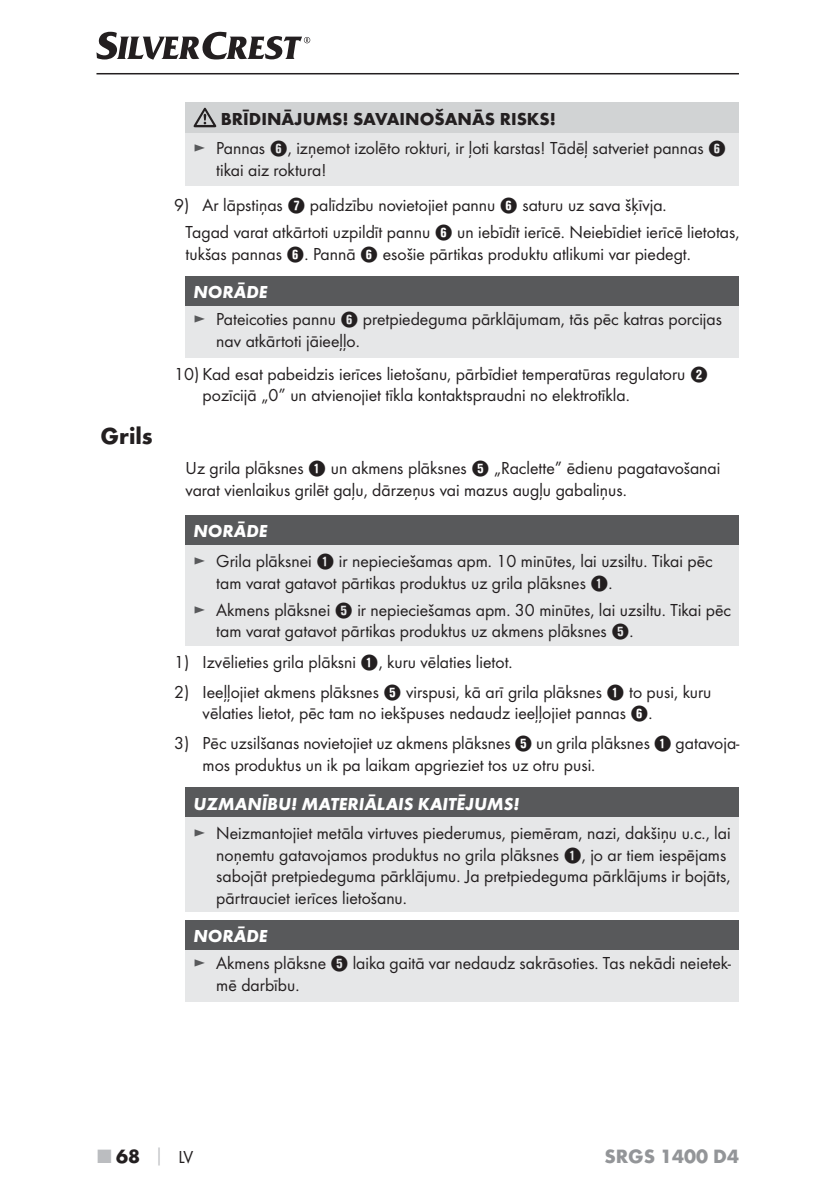
<style>
.page{position:relative;width:840px;height:1191px;background:#fff}
.page>*{position:absolute;margin:0;border:0;box-sizing:border-box;transform-origin:0 0}
.t1{font:700 24px "Futura";color:#231f20}
.t2{font:700 20px "Futura";color:#939598}
.t3{font:700 20px "Futura";color:#231f20}
.t4{font:18px/21.6px "Futura Boo";color:#231f20}
.t5{font:italic 700 18px "Futura";color:#fff}
.t6{font:700 18px "Futura";color:#231f20}
.s1{color:#58595b}
.s2{font-family:"Hako PI Nummern"}
.s3{color:#bbbdc0}
.s4{font-size:18px;color:#bbbdc0}
.s5{font-family:"Futura Boo";font-weight:400;font-size:18px}
</style>
<div class="page">
<hr style="left:96px;top:73px;width:642px;height:1px;background:#231f20">
<svg style="left:96px;top:32px;width:214px;height:28px"></svg>
<div style="left:185px;top:102px;width:553px;height:31px;background:#d1d3d4"></div>
<div style="left:185px;top:133px;width:553px;height:53px;background:#e6e7e8"></div>
<svg style="left:193px;top:108px;width:23px;height:19px"></svg>
<div style="left:185px;top:276px;width:553px;height:30px;background:#58595b"></div>
<div style="left:185px;top:306px;width:553px;height:51px;background:#e6e7e8"></div>
<div style="left:185px;top:515px;width:553px;height:30px;background:#58595b"></div>
<div style="left:185px;top:545px;width:553px;height:100px;background:#e6e7e8"></div>
<div style="left:185px;top:787px;width:553px;height:30px;background:#58595b"></div>
<div style="left:185px;top:817px;width:553px;height:95px;background:#e6e7e8"></div>
<div style="left:185px;top:920px;width:553px;height:30px;background:#58595b"></div>
<div style="left:185px;top:950px;width:553px;height:51px;background:#e6e7e8"></div>
<h1 class="t1" style="left:100px;top:427px;width:54px">Grils</h1>
<p class="t6" style="left:221px;top:112px;width:336px">BRĪDINĀJUMS! SAVAINOŠANĀS RISKS!</p>
<p class="t4" style="left:216px;top:138px;width:511px;text-indent:-23px"><span class="s1">►</span> Pannas <span class="s2">6</span>, izņemot izolēto rokturi, ir ļoti karstas! Tādēļ satveriet pannas <span class="s2">6 </span>tikai aiz roktura!</p>
<p class="t4" style="left:185px;top:192px;width:555px;line-height:27.2px;text-indent:-11px">9) Ar lāpstiņas <span class="s2">7</span> palīdzību novietojiet pannu <span class="s2">6</span> saturu uz sava šķīvja.<br>Tagad varat atkārtoti uzpildīt pannu <span class="s2">6</span> un iebīdīt ierīcē. Neiebīdiet ierīcē lietotas,</p>
<p class="t4" style="left:185px;top:244px;width:506px">tukšas pannas <span class="s2">6</span>. Pannā <span class="s2">6</span> esošie pārtikas produktu atlikumi var piedegt.</p>
<p class="t5" style="left:193px;top:286px;width:75px">NORĀDE</p>
<p class="t4" style="left:216px;top:310px;width:507px;text-indent:-23px"><span class="s1">►</span> Pateicoties pannu <span class="s2">6</span> pretpiedeguma pārklājumam, tās pēc katras porcijas nav atkārtoti jāieeļļo.</p>
<p class="t4" style="left:202px;top:364px;width:506px;text-indent:-28px">10) Kad esat pabeidzis ierīces lietošanu, pārbīdiet temperatūras regulatoru <span class="s2">2 </span>pozīcijā „0” un atvienojiet tīkla kontaktspraudni no elektrotīkla.</p>
<p class="t4" style="left:185px;top:458px;width:536px">Uz grila plāksnes <span class="s2">1</span> un akmens plāksnes <span class="s2">5</span> „Raclette” ēdienu pagatavošanai varat vienlaikus grilēt gaļu, dārzeņus vai mazus augļu gabaliņus.</p>
<p class="t5" style="left:193px;top:525px;width:75px">NORĀDE</p>
<p class="t4" style="left:216px;top:551px;width:497px;text-indent:-23px"><span class="s1">►</span> Grila plāksnei <span class="s2">1</span> ir nepieciešamas apm. 10 minūtes, lai uzsiltu. Tikai pēc tam varat gatavot pārtikas produktus uz grila plāksnes <span class="s2">1</span>.</p>
<p class="t4" style="left:216px;top:600px;width:516px;text-indent:-23px"><span class="s1">►</span> Akmens plāksnei <span class="s2">5</span> ir nepieciešamas apm. 30 minūtes, lai uzsiltu. Tikai pēc tam varat gatavot pārtikas produktus uz akmens plāksnes <span class="s2">5</span>.</p>
<p class="t4" style="left:174px;top:651px;width:340px">1) Izvēlieties grila plāksni <span class="s2">1</span>, kuru vēlaties lietot.</p>
<p class="t4" style="left:202px;top:682px;width:510px;text-indent:-28px">2) Ieeļļojiet akmens plāksnes <span class="s2">5</span> virspusi, kā arī grila plāksnes <span class="s2">1</span> to pusi, kuru vēlaties lietot, pēc tam no iekšpuses nedaudz ieeļļojiet pannas <span class="s2">6</span>.</p>
<p class="t4" style="left:202px;top:733px;width:538px;text-indent:-28px">3) Pēc uzsilšanas novietojiet uz akmens plāksnes <span class="s2">5</span> un grila plāksnes <span class="s2">1</span> gatavoja&shy;mos produktus un ik pa laikam apgrieziet tos uz otru pusi.</p>
<p class="t5" style="left:193px;top:797px;width:327px">UZMANĪBU! MATERIĀLAIS KAITĒJUMS!</p>
<p class="t4" style="left:216px;top:823px;width:515px;text-indent:-23px"><span class="s1">►</span> Neizmantojiet metāla virtuves piederumus, piemēram, nazi, dakšiņu u.c., lai noņemtu gatavojamos produktus no grila plāksnes <span class="s2">1</span>, jo ar tiem iespējams sabojāt pretpiedeguma pārklājumu. Ja pretpiedeguma pārklājums ir bojāts, pārtrauciet ierīces lietošanu.</p>
<p class="t5" style="left:193px;top:930px;width:75px">NORĀDE</p>
<p class="t4" style="left:216px;top:953px;width:516px;text-indent:-23px"><span class="s1">►</span> Akmens plāksne <span class="s2">5</span> laika gaitā var nedaudz sakrāsoties. Tas nekādi neietek&shy;mē darbību.</p>
<p class="t3" style="left:98px;top:1148px;width:97px"><span class="s3">■</span> 68 <span class="s4">│</span> <span class="s5">LV</span></p>
<p class="t2" style="left:604px;top:1148px;width:136px">SRGS 1400 D4</p>
</div>
